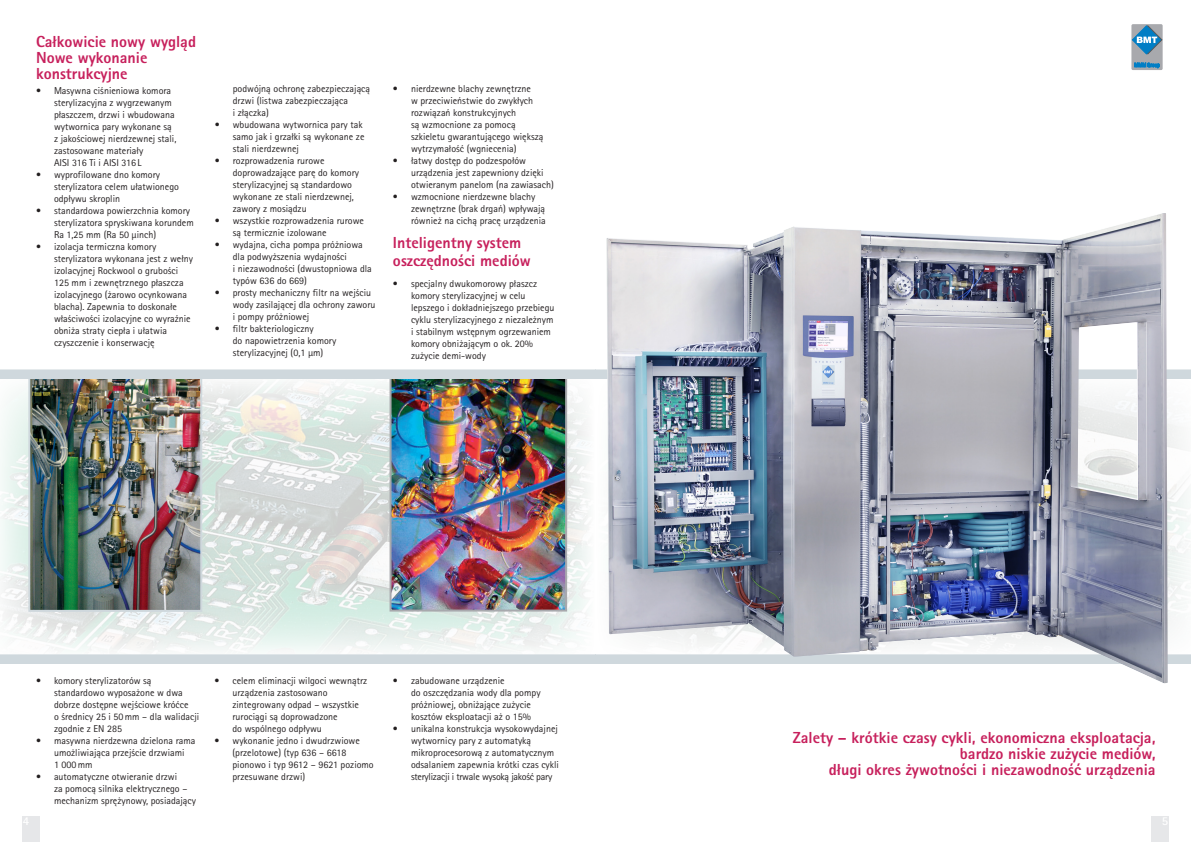
<style>
.page{position:relative;width:1191px;height:842px;background:#fff}
.page>*{position:absolute;margin:0;border:0;box-sizing:border-box;transform-origin:0 0}
.t1{font:800 16px/16px "Rotis Sans Serif Std";color:#c7205c}
.t2{font:700 12px "Rotis Sans Serif Std";color:#fff}
.t3{font:10px/12px "Rotis Sans Serif Std";color:#231f20}
</style>
<div class="page">
<div style="left:23px;top:816px;width:17px;height:26px;background:#e6e7e9"></div>
<div style="left:1151px;top:816px;width:17px;height:26px;background:#e6e7e9"></div>
<div style="left:1131px;top:24px;width:31px;height:46px;background:#a8a9ad;border-radius:2px"></div>
<svg style="left:1134px;top:63px;width:25px;height:5px"></svg>
<svg style="left:1132px;top:26px;width:30px;height:28px"></svg>
<img style="left:1px;top:379px;width:1186px;height:275px">
<img style="left:31px;top:379px;width:168px;height:230px">
<div style="left:28px;top:376px;width:174px;height:236px;border:2px solid #cfd8dd"></div>
<img style="left:392px;top:379px;width:172px;height:229px">
<div style="left:389px;top:373px;width:178px;height:238px;border:2px solid #a8a9ad"></div>
<svg style="left:0;top:654px;width:1191px;height:10px;background:#d0d9de"></svg>
<svg style="left:0;top:369px;width:1191px;height:10px;background:#d1d9de"></svg>
<img style="left:606px;top:213px;width:561px;height:470px">
<p class="t1" style="left:36px;top:33px;width:161px">Całkowicie nowy wygląd<br>Nowe wykonanie konstrukcyjne</p>
<p class="t3" style="left:54px;top:84px;width:124px;text-indent:-18px">• Masywna ciśnieniowa komora sterylizacyjna z wygrzewanym płaszczem, drzwi i wbudowana wytwornica pary wykonane są z jakościowej nierdzewnej stali, zastosowane materiały<br>AISI 316 Ti i AISI 316 L</p>
<p class="t3" style="left:54px;top:168px;width:126px;text-indent:-18px">• wyprofilowane dno komory sterylizatora celem ułatwionego odpływu skroplin</p>
<p class="t3" style="left:54px;top:204px;width:141px;text-indent:-18px">• standardowa powierzchnia komory sterylizatora spryskiwana korundem<br>Ra 1,25 mm (Ra 50 μinch)</p>
<p class="t3" style="left:54px;top:240px;width:141px;text-indent:-18px">• izolacja termiczna komory sterylizatora wykonana jest z wełny izolacyjnej Rockwool o grubości<br>125 mm i zewnętrznego płaszcza izolacyjnego (żarowo ocynkowana blacha). Zapewnia to doskonałe właściwości izolacyjne co wyraźnie obniża straty ciepła i ułatwia czyszczenie i konserwację</p>
<p class="t3" style="left:233px;top:82px;width:139px">podwójną ochronę zabezpieczającą drzwi (listwa zabezpieczająca<br>i złączka)</p>
<p class="t3" style="left:233px;top:118px;width:133px;text-indent:-18px">• wbudowana wytwornica pary tak samo jak i grzałki są wykonane ze stali nierdzewnej</p>
<p class="t3" style="left:233px;top:154px;width:128px;text-indent:-18px">• rozprowadzenia rurowe doprowadzające parę do komory sterylizacyjnej są standardowo wykonane ze stali nierdzewnej, zawory z mosiądzu</p>
<p class="t3" style="left:233px;top:214px;width:133px;text-indent:-18px">• wszystkie rozprowadzenia rurowe są termicznie izolowane</p>
<p class="t3" style="left:233px;top:238px;width:141px;text-indent:-18px">• wydajna, cicha pompa próżniowa dla podwyższenia wydajności<br>i niezawodności (dwustopniowa dla typów 636 do 669)</p>
<p class="t3" style="left:233px;top:286px;width:144px;text-indent:-18px">• prosty mechaniczny filtr na wejściu wody zasilającej dla ochrony zaworu i pompy próżniowej</p>
<p class="t3" style="left:233px;top:322px;width:105px;text-indent:-18px">• filtr bakteriologiczny<br>do napowietrzenia komory sterylizacyjnej (0,1 µm)</p>
<p class="t3" style="left:411px;top:82px;width:134px;text-indent:-18px">• nierdzewne blachy zewnętrzne<br>w przeciwieństwie do zwykłych rozwiązań konstrukcyjnych<br>są wzmocnione za pomocą szkieletu gwarantującego większą wytrzymałość (wgniecenia)</p>
<p class="t3" style="left:411px;top:154px;width:144px;text-indent:-18px">• łatwy dostęp do podzespołów urządzenia jest zapewniony dzięki otwieranym panelom (na zawiasach)</p>
<p class="t3" style="left:411px;top:190px;width:136px;text-indent:-18px">• wzmocnione nierdzewne blachy zewnętrzne (brak drgań) wpływają również na cichą pracę urządzenia</p>
<p class="t1" style="left:393px;top:234px;width:139px;line-height:18px">Inteligentny system oszczędności mediów</p>
<p class="t3" style="left:411px;top:277px;width:145px;text-indent:-18px">• specjalny dwukomorowy płaszcz komory sterylizacyjnej w celu lepszego i dokładniejszego przebiegu cyklu sterylizacyjnego z niezależnym i stabilnym wstępnym ogrzewaniem komory obniżającym o ok. 20% zużycie demi-wody</p>
<p class="t3" style="left:54px;top:675px;width:147px;text-indent:-18px">• komory sterylizatorów są standardowo wyposażone w dwa dobrze dostępne wejściowe króćce<br>o średnicy 25 i 50mm – dla walidacji zgodnie z EN 285</p>
<p class="t3" style="left:54px;top:735px;width:143px;text-indent:-18px">• masywna nierdzewna dzielona rama umożliwiająca przejście drzwiami<br>1 000mm</p>
<p class="t3" style="left:54px;top:771px;width:143px;text-indent:-18px">• automatyczne otwieranie drzwi<br>za pomocą silnika elektrycznego – mechanizm sprężynowy, posiadający</p>
<p class="t2" style="left:23px;top:813px;width:8px">4</p>
<p class="t3" style="left:232px;top:675px;width:136px;text-indent:-18px">• celem eliminacji wilgoci wewnątrz urządzenia zastosowano zintegrowany odpad – wszystkie rurociągi są doprowadzone<br>do wspólnego odpływu</p>
<p class="t3" style="left:232px;top:735px;width:143px;text-indent:-18px">• wykonanie jedno i dwudrzwiowe (przelotowe) (typ 636 – 6618 pionowo i typ 9612 – 9621 poziomo przesuwane drzwi)</p>
<p class="t3" style="left:411px;top:675px;width:131px;text-indent:-18px">• zabudowane urządzenie<br>do oszczędzania wody dla pompy próżniowej, obniżające zużycie kosztów eksploatacji aż o 15%</p>
<p class="t3" style="left:411px;top:723px;width:149px;text-indent:-18px">• unikalna konstrukcja wysokowydajnej wytwornicy pary z automatyką mikroprocesorową z automatycznym odsalaniem zapewnia krótki czas cykli sterylizacji i trwale wysoką jakość pary</p>
<p class="t1" style="left:793px;top:729px;width:364px;text-align:right">Zalety – krótkie czasy cykli, ekonomiczna eksploatacja, bardzo niskie zużycie mediów,<br>długi okres żywotności i niezawodność urządzenia</p>
</div>
